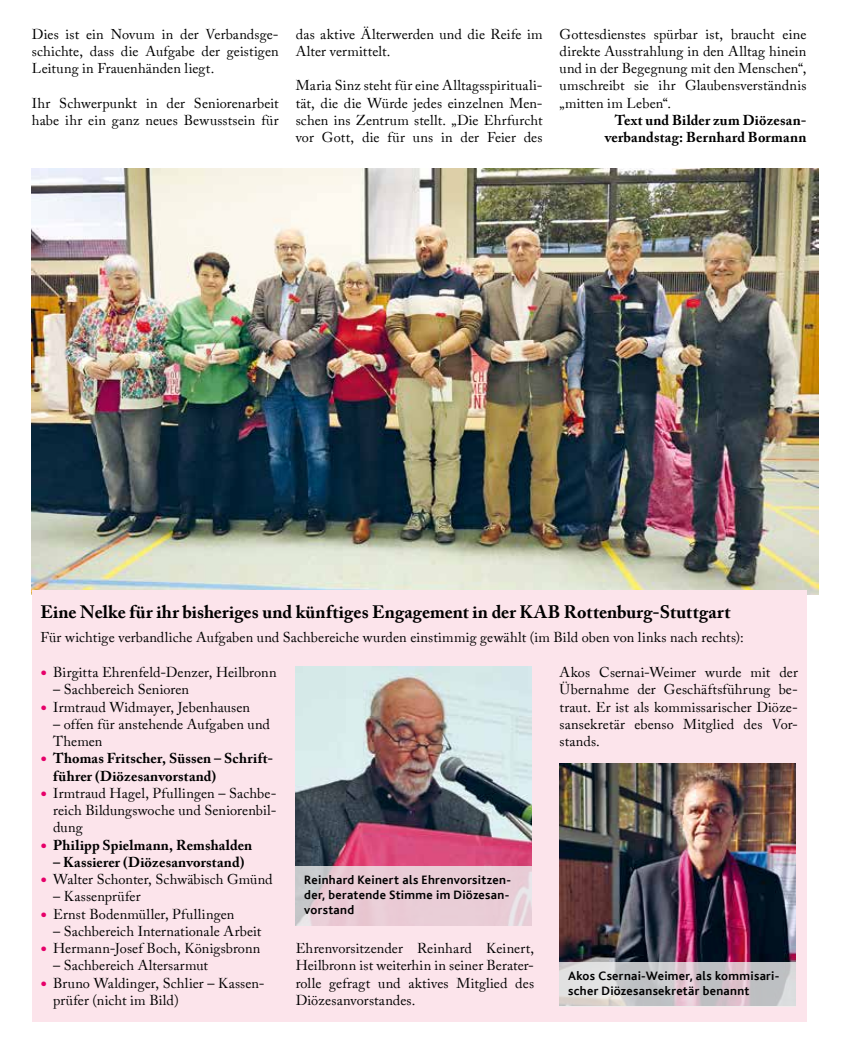
<style>
.page{position:relative;width:849px;height:1040px;background:#fff}
.page>*{position:absolute;margin:0;border:0;box-sizing:border-box;transform-origin:0 0}
.t1{font:700 18px "KAB Impuls Caslon Pro";letter-spacing:.005em;color:#000}
.t2{font:14.25px/17.2px "KAB Impuls Caslon Pro";letter-spacing:.01em;color:#000;text-align:justify}
.t3{font:700 14.25px/17.2px "KAB Impuls Caslon Pro";letter-spacing:.01em;color:#000;text-align:right}
.t4{font:700 12.75px/15px "KAB Impuls Bliss";letter-spacing:.025em;color:#000}
.s1{font-size:19.5px;color:#e60069}
.s2{font-weight:400;font-size:19.5px;color:#e60069}
</style>
<div class="page">
<img style="left:32px;top:169px;width:785px;height:426px">
<div style="left:32px;top:591px;width:774px;height:431px;background:#fce4eb"></div>
<img style="left:559px;top:763px;width:236px;height:199px">
<svg style="left:559px;top:962px;width:236px;height:44px;background:#cfcace"></svg>
<img style="left:296px;top:666px;width:235px;height:200px">
<svg style="left:296px;top:866px;width:235px;height:59px;background:#e6ccd5"></svg>
<p class="t2" style="left:32px;top:25px;width:248px">Dies ist ein Novum in der Verbandsge&shy;schichte, dass die Aufgabe der geistigen Leitung in Frauenhänden liegt.</p>
<p class="t2" style="left:32px;top:94px;width:248px">Ihr Schwerpunkt in der Seniorenarbeit habe ihr ein ganz neues Bewusstsein für</p>
<p class="t2" style="left:296px;top:25px;width:248px">das aktive Älterwerden und die Reife im<br>Alter vermittelt.</p>
<p class="t2" style="left:296px;top:77px;width:248px">Maria Sinz steht für eine Alltagsspirituali&shy;tät, die die Würde jedes einzelnen Men&shy;schen ins Zentrum stellt. „Die Ehrfurcht vor Gott, die für uns in der Feier des</p>
<p class="t2" style="left:559px;top:25px;width:248px">Gottesdienstes spürbar ist, braucht eine direkte Ausstrahlung in den Alltag hinein und in der Begegnung mit den Menschen“, umschreibt sie ihr Glaubensverständnis „mitten im Leben“.</p>
<p class="t3" style="left:604px;top:111px;width:203px">Text und Bilder zum Diözesan&shy;verbandstag: Bernhard Bormann</p>
<p class="t1" style="left:40px;top:602px;width:691px">Eine Nelke für ihr bisheriges und künftiges Engagement in der KAB Rottenburg-Stuttgart</p>
<p class="t2" style="left:40px;top:629px;width:704px">Für wichtige verbandliche Aufgaben und Sachbereiche wurden einstimmig gewählt (im Bild oben von links nach rechts):</p>
<p class="t2" style="left:40px;top:663px;width:237px"><span class="s1">•</span> Birgitta Ehrenfeld-Denzer, Heilbronn</p>
<p class="t2" style="left:53px;top:681px;width:137px">– Sachbereich Senioren</p>
<p class="t2" style="left:40px;top:698px;width:211px"><span class="s1">•</span> Irmtraud Widmayer, Jebenhausen</p>
<p class="t2" style="left:53px;top:715px;width:218px">– offen für anstehende Aufgaben und<br>Themen</p>
<p class="t3" style="left:53px;top:750px;width:221px;text-align:left;text-indent:-13px"><span class="s2">•</span> Thomas Fritscher, Süssen – Schrift&shy;führer (Diözesanvorstand)</p>
<p class="t2" style="left:53px;top:784px;width:225px;text-indent:-13px"><span class="s1">•</span> Irmtraud Hagel, Pfullingen – Sachbe&shy;reich Bildungswoche und Seniorenbil&shy;dung</p>
<p class="t3" style="left:40px;top:836px;width:213px"><span class="s2">•</span> Philipp Spielmann, Remshalden</p>
<p class="t3" style="left:53px;top:853px;width:192px">– Kassierer (Diözesanvorstand)</p>
<p class="t2" style="left:40px;top:870px;width:234px"><span class="s1">•</span> Walter Schonter, Schwäbisch Gmünd</p>
<p class="t2" style="left:53px;top:888px;width:89px">– Kassenprüfer</p>
<p class="t2" style="left:40px;top:905px;width:195px"><span class="s1">•</span> Ernst Bodenmüller, Pfullingen</p>
<p class="t2" style="left:53px;top:922px;width:209px">– Sachbereich Internationale Arbeit</p>
<p class="t2" style="left:40px;top:939px;width:221px"><span class="s1">•</span> Hermann-Josef Boch, Königsbronn</p>
<p class="t2" style="left:53px;top:957px;width:156px">– Sachbereich Altersarmut</p>
<p class="t2" style="left:53px;top:974px;width:213px;text-indent:-13px"><span class="s1">•</span> Bruno Waldinger, Schlier – Kassen&shy;prüfer (nicht im Bild)</p>
<p class="t2" style="left:559px;top:663px;width:240px">Akos Csernai-Weimer wurde mit der Übernahme der Geschäftsführung be&shy;traut. Er ist als kommissarischer Diöze&shy;sansekretär ebenso Mitglied des Vor&shy;stands.</p>
<p class="t4" style="left:304px;top:872px;width:208px">Reinhard Keinert als Ehrenvorsitzen&shy;der, beratende Stimme im Diözesan&shy;vorstand</p>
<p class="t2" style="left:296px;top:939px;width:240px">Ehrenvorsitzender Reinhard Keinert, Heilbronn ist weiterhin in seiner Berater&shy;rolle gefragt und aktives Mitglied des Diözesanvorstandes.</p>
<p class="t4" style="left:568px;top:968px;width:213px">Akos Csernai-Weimer, als kommisari&shy;scher Diözesansekretär benannt</p>
</div>
